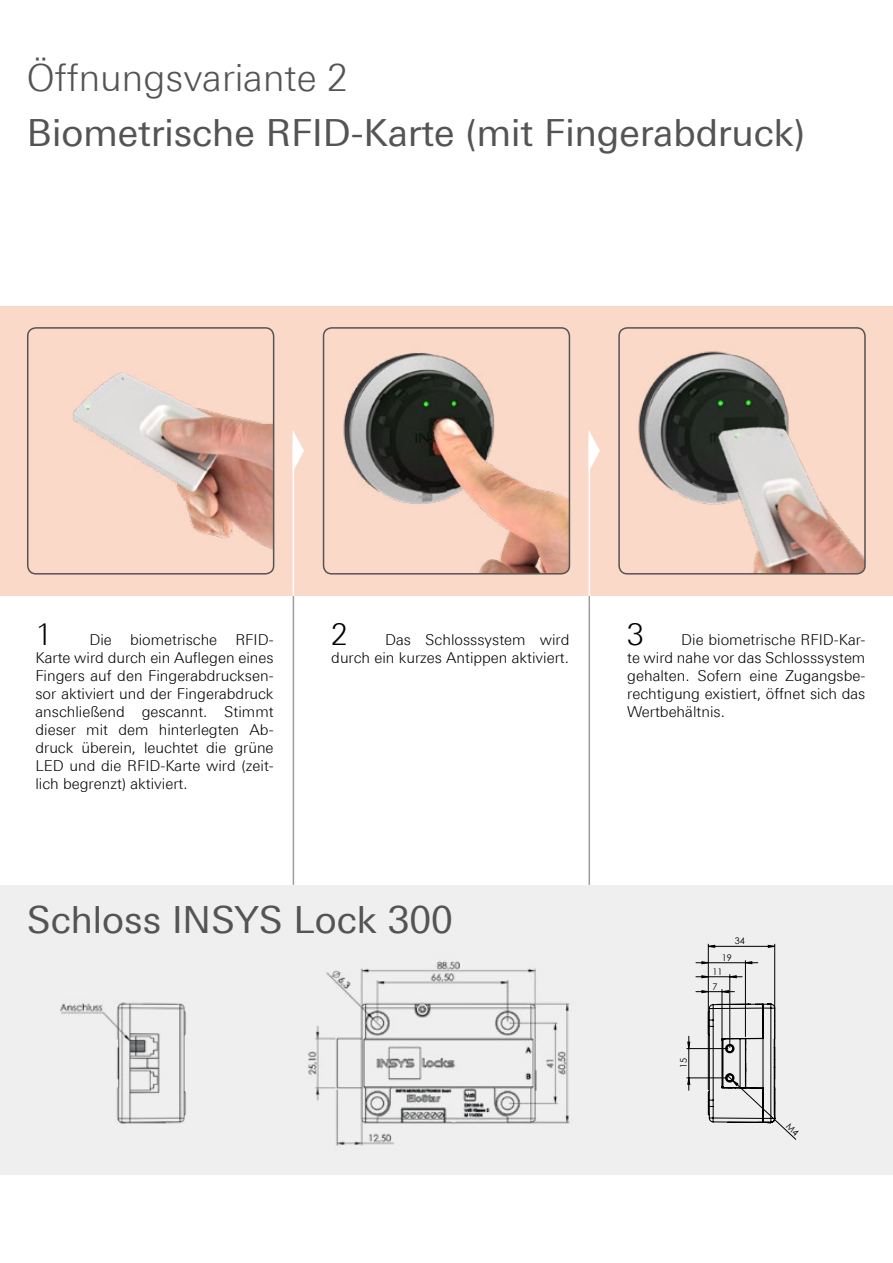
<style>
.page{position:relative;width:893px;height:1263px;background:#fff}
.page>*{position:absolute;margin:0;border:0;box-sizing:border-box;transform-origin:0 0}
.t1{font:37.5px "Linotype Univers 430";color:#545455}
.t2{font:300 37.5px "Linotype Univers 330";color:#545455}
.t3{font:300 15px/18px "Linotype Univers 330";color:#000;text-align:justify}
.t4{font:9.15px "Century Gothic";color:#000}
.t5{font:5.4px "Arial";color:#000}
.s1{font-size:30px}
</style>
<div class="page">
<div style="left:1px;top:306px;width:892px;height:289px;background:#fbd9c9"></div>
<img style="left:28px;top:328px;width:246px;height:246px">
<div style="left:27px;top:327px;width:247px;height:247px;border:2px solid #545455;border-radius:8px"></div>
<hr style="left:293px;top:596px;width:1px;height:289px;background:#9d9d9e">
<svg style="left:293px;top:431px;width:11px;height:39px"></svg>
<hr style="left:293px;top:442px;width:1px;height:154px;background:#fff">
<hr style="left:588px;top:596px;width:2px;height:289px;background:#9d9d9e">
<svg style="left:588px;top:430px;width:12px;height:39px"></svg>
<hr style="left:588px;top:442px;width:2px;height:154px;background:#fff">
<img style="left:324px;top:328px;width:245px;height:246px">
<div style="left:323px;top:327px;width:247px;height:247px;border:2px solid #545455;border-radius:8px"></div>
<img style="left:619px;top:328px;width:246px;height:246px">
<div style="left:618px;top:327px;width:248px;height:247px;border:2px solid #545455;border-radius:8px"></div>
<div style="left:0;top:885px;width:893px;height:289px;background:#efefef"></div>
<img style="left:51px;top:1002px;width:158px;height:173px">
<img style="left:281px;top:961px;width:307px;height:214px">
<svg style="left:686px;top:943px;width:111px;height:197px"></svg>
<h1 class="t2" style="left:27px;top:55px;width:323px">Öffnungsvariante 2</h1>
<h1 class="t1" style="left:27px;top:111px;width:780px">Biometrische RFID-Karte (mit Fingerabdruck)</h1>
<p class="t3" style="left:35px;top:631px;width:240px"><span class="s1">1</span> Die biometrische RFID-Karte wird durch ein Auflegen eines Fingers auf den Fingerabdrucksen&shy;sor aktiviert und der Fingerabdruck anschließend gescannt. Stimmt dieser mit dem hinterlegten Ab&shy;druck überein, leuchtet die grüne LED und die RFID-Karte wird (zeit&shy;lich begrenzt) aktiviert.</p>
<p class="t3" style="left:331px;top:631px;width:240px"><span class="s1">2</span> Das Schlosssystem wird durch ein kurzes Antippen aktiviert.</p>
<p class="t3" style="left:627px;top:631px;width:240px"><span class="s1">3</span> Die biometrische RFID-Kar&shy;te wird nahe vor das Schlosssystem gehalten. Sofern eine Zugangsbe&shy;rechtigung existiert, öffnet sich das Wertbehältnis.</p>
<h1 class="t1" style="left:27px;top:898px;width:427px">Schloss INSYS Lock 300</h1>
<p class="t5" style="left:191px;top:905px;width:5px">A</p>
<p class="t4" style="left:735px;top:935px;width:12px">34</p>
<p class="t4" style="left:722px;top:951px;width:12px">19</p>
<p class="t4" style="left:712px;top:965px;width:12px">11</p>
<p class="t4" style="left:713px;top:980px;width:7px">7</p>
<p class="t4" style="left:677px;top:1068px;width:12px;rotate:-90deg">15</p>
</div>
